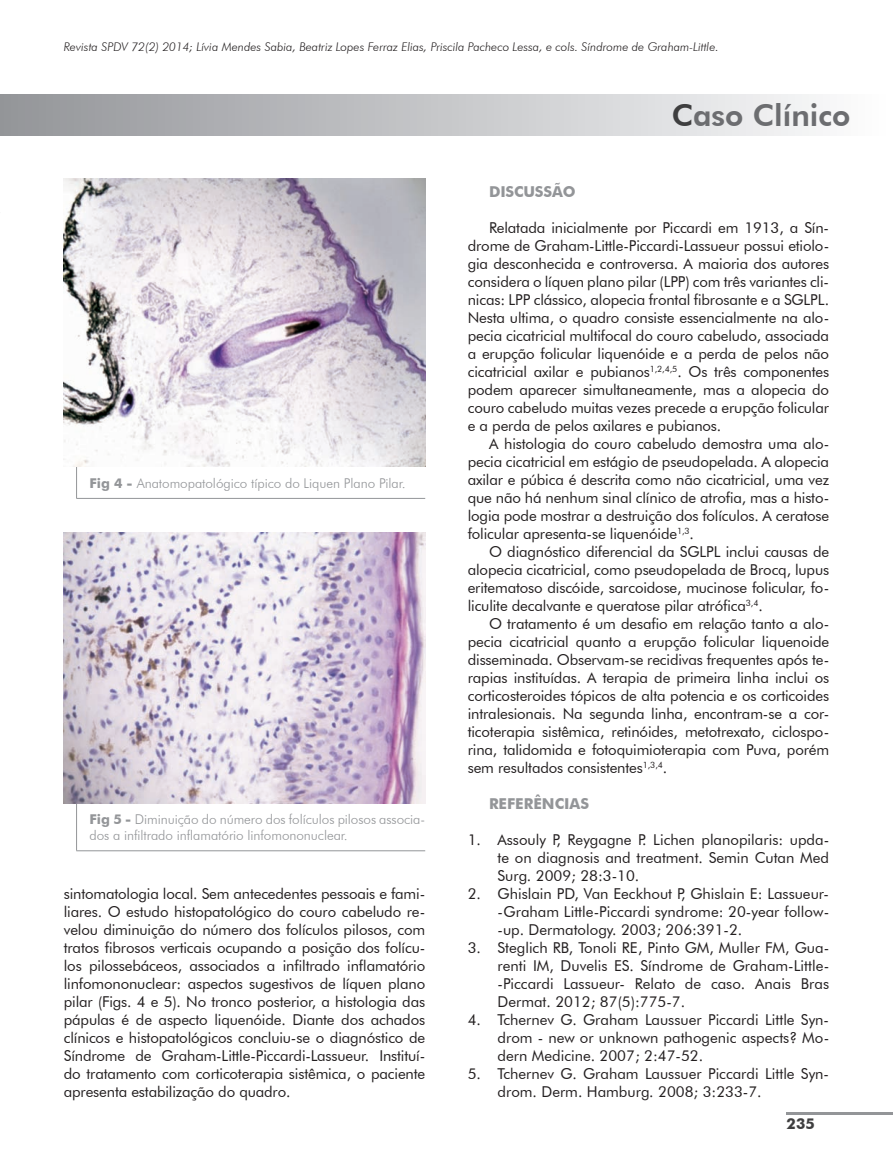
<style>
.page{position:relative;width:893px;height:1170px;background:#fff}
.page>*{position:absolute;margin:0;border:0;box-sizing:border-box;transform-origin:0 0}
.t1{font:800 30px "Futura BT";color:#6c6d70}
.t2{font:15px/18px "Futura BT";color:#231f20;text-align:justify}
.t3{font:700 15px "Futura BT";color:#939598}
.t4{font:700 15px "Futura BT";color:#3e3e3f}
.t5{font:300 13.5px/16.2px "Futura BT";letter-spacing:-.005em;color:#939598}
.t6{font:italic 300 12px "Futura BT";color:#231f20}
.s1{font-weight:700}
.s2{color:#3e3e3f}
</style>
<div class="page">
<div style="left:0;top:94px;width:893px;height:41px;background:linear-gradient(to right,#939498,#fdfdfe)"></div>
<hr style="left:787px;top:1111px;width:106px;height:3px;background:#939598">
<hr style="left:76px;top:467px;width:1px;height:31px;background:#939598">
<hr style="left:76px;top:498px;width:349px;height:1px;background:#939598">
<img style="left:64px;top:179px;width:361px;height:288px">
<hr style="left:76px;top:803px;width:1px;height:47px;background:#939598">
<hr style="left:76px;top:850px;width:349px;height:1px;background:#939598">
<img style="left:64px;top:533px;width:361px;height:270px">
<p class="t6" style="left:64px;top:40px;width:657px">Revista SPDV 72(2) 2014; Lívia Mendes Sabia, Beatriz Lopes Ferraz Elias, Priscila Pacheco Lessa, e cols. Síndrome de Graham-Little.</p>
<p class="t5" style="left:90px;top:474px;width:317px"><span class="s1">Fig 4 -</span> Anatomopatológico típico do Liquen Plano Pilar.</p>
<p class="t5" style="left:90px;top:810px;width:337px"><span class="s1">Fig 5 -</span> Diminuição do número dos folículos pilosos associa&shy;dos a infiltrado inflamatório linfomononuclear.</p>
<p class="t2" style="left:64px;top:884px;width:363px">sintomatologia local. Sem antecedentes pessoais e fami&shy;liares. O estudo histopatológico do couro cabeludo re&shy;velou diminuição do número dos folículos pilosos, com tratos fibrosos verticais ocupando a posição dos folícu&shy;los pilossebáceos, associados a infiltrado inflamatório linfomononuclear: aspectos sugestivos de líquen plano pilar (Figs. 4 e 5). No tronco posterior, a histologia das pápulas é de aspecto liquenóide. Diante dos achados clínicos e histopatológicos concluiu-se o diagnóstico de Síndrome de Graham-Little-Piccardi-Lassueur. Instituí&shy;do tratamento com corticoterapia sistêmica, o paciente apresenta estabilização do quadro.</p>
<h1 class="t1" style="left:672px;top:97px;width:180px"><span class="s2">C</span>aso Clínico</h1>
<p class="t3" style="left:489px;top:182px;width:88px">DISCUSSÃO</p>
<p class="t2" style="left:468px;top:218px;width:363px;text-indent:21px">Relatada inicialmente por Piccardi em 1913, a Sín&shy;drome de Graham-Little-Piccardi-Lassueur possui etiolo&shy;gia desconhecida e controversa. A maioria dos autores considera o líquen plano pilar (LPP) com três variantes cli&shy;nicas: LPP clássico, alopecia frontal fibrosante e a SGLPL.<br>Nesta ultima, o quadro consiste essencialmente na alo&shy;pecia cicatricial multifocal do couro cabeludo, associada a erupção folicular liquenóide e a perda de pelos não cicatricial axilar e pubianos<sup>1,2,4,5</sup>. Os três componentes podem aparecer simultaneamente, mas a alopecia do couro cabeludo muitas vezes precede a erupção folicular e a perda de pelos axilares e pubianos.</p>
<p class="t2" style="left:468px;top:434px;width:363px;text-indent:21px">A histologia do couro cabeludo demostra uma alo&shy;pecia cicatricial em estágio de pseudopelada. A alopecia axilar e púbica é descrita como não cicatricial, uma vez que não há nenhum sinal clínico de atrofia, mas a histo&shy;logia pode mostrar a destruição dos folículos. A ceratose folicular apresenta-se liquenóide<sup>1,3</sup>.</p>
<p class="t2" style="left:468px;top:542px;width:363px;text-indent:21px">O diagnóstico diferencial da SGLPL inclui causas de alopecia cicatricial, como pseudopelada de Brocq, lupus eritematoso discóide, sarcoidose, mucinose folicular, fo&shy;liculite decalvante e queratose pilar atrófica<sup>3,4</sup>.</p>
<p class="t2" style="left:468px;top:614px;width:363px;text-indent:21px">O tratamento é um desafio em relação tanto a alo&shy;pecia cicatricial quanto a erupção folicular liquenoide disseminada. Observam-se recidivas frequentes após te&shy;rapias instituídas. A terapia de primeira linha inclui os corticosteroides tópicos de alta potencia e os corticoides intralesionais. Na segunda linha, encontram-se a cor&shy;ticoterapia sistêmica, retinóides, metotrexato, ciclospo&shy;rina, talidomida e fotoquimioterapia com Puva, porém sem resultados consistentes<sup>1,3,4</sup>.</p>
<p class="t3" style="left:489px;top:794px;width:102px">REFERÊNCIAS</p>
<p class="t2" style="left:498px;top:830px;width:333px;text-indent:-30px">1. Assouly P, Reygagne P. Lichen planopilaris: upda&shy;te on diagnosis and treatment. Semin Cutan Med Surg. 2009; 28:3-10.</p>
<p class="t2" style="left:498px;top:884px;width:333px;text-indent:-30px">2. Ghislain PD, Van Eeckhout P, Ghislain E: Lassueur--Graham Little-Piccardi syndrome: 20-year follow--up. Dermatology. 2003; 206:391-2.</p>
<p class="t2" style="left:498px;top:938px;width:333px;text-indent:-30px">3. Steglich RB, Tonoli RE, Pinto GM, Muller FM, Gua&shy;renti IM, Duvelis ES. Síndrome de Graham-Little--Piccardi Lassueur- Relato de caso. Anais Bras Dermat. 2012; 87(5):775-7.</p>
<p class="t2" style="left:498px;top:1010px;width:333px;text-indent:-30px">4. Tchernev G. Graham Laussuer Piccardi Little Syn&shy;drom - new or unknown pathogenic aspects? Mo&shy;dern Medicine. 2007; 2:47-52.</p>
<p class="t2" style="left:498px;top:1064px;width:333px;text-indent:-30px">5. Tchernev G. Graham Laussuer Piccardi Little Syn&shy;drom. Derm. Hamburg. 2008; 3:233-7.</p>
<p class="t4" style="left:787px;top:1114px;width:30px">235</p>
</div>
